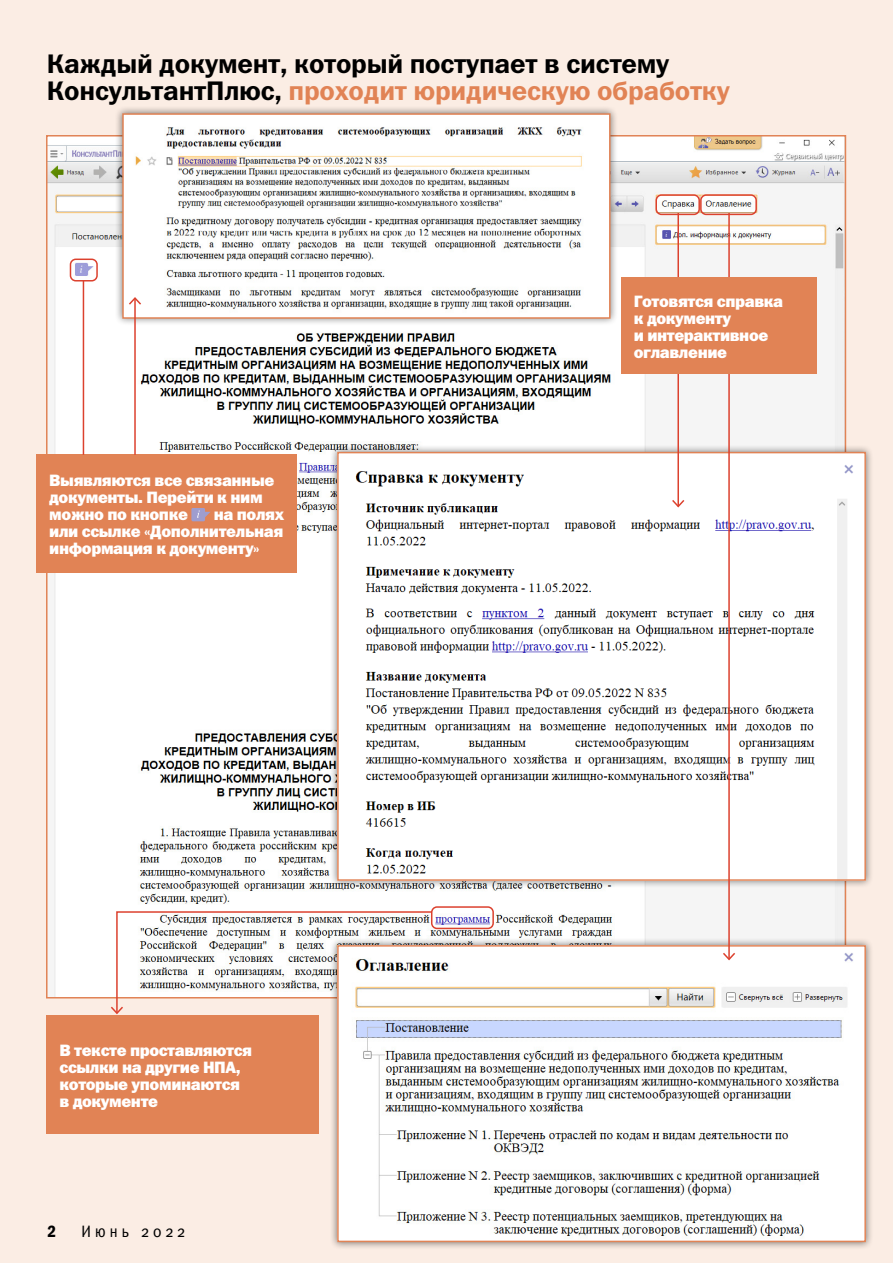
<style>
.page{position:relative;width:893px;height:1263px;background:#fbede4}
.page>*{position:absolute;margin:0;border:0;box-sizing:border-box;transform-origin:0 0}
.t1{font:27px/26.5px "Franklin Gothic Demi C";letter-spacing:-.01em;color:#000}
.t2{font:16.5px/17px "Franklin Gothic Heavy C";letter-spacing:-.025em;color:#fff}
.t3{font:16.5px "Franklin Gothic Book Cond SCC";letter-spacing:.25em;color:#000}
.t4{font:16.5px "Franklin Gothic Demi Cond C";color:#000}
.s1{color:#e18355}
</style>
<div class="page">
<img style="left:49px;top:138px;width:794px;height:857px">
<div style="left:329px;top:444px;width:545px;height:444px;background:#000;opacity:.5"></div>
<img style="left:340px;top:455px;width:523px;height:423px">
<div style="left:337px;top:452px;width:529px;height:429px;border:2px solid #e18355"></div>
<div style="left:329px;top:937px;width:545px;height:313px;background:#000;opacity:.5"></div>
<img style="left:340px;top:948px;width:523px;height:291px">
<div style="left:337px;top:945px;width:529px;height:297px;border:2px solid #e18355"></div>
<div style="left:114px;top:106px;width:504px;height:220px;background:#000;opacity:.5"></div>
<img style="left:125px;top:116px;width:482px;height:200px">
<div style="left:122px;top:113px;width:488px;height:206px;border:2px solid #e18355"></div>
<div style="left:655px;top:194px;width:45px;height:21px;border:2px solid #dc412e;border-radius:5px"></div>
<div style="left:431px;top:906px;width:63px;height:23px;border:2px solid #dc412e;border-radius:5px"></div>
<div style="left:70px;top:259px;width:28px;height:22px;border:2px solid #dc412e;border-radius:5px"></div>
<div style="left:700px;top:194px;width:57px;height:21px;border:2px solid #dc412e;border-radius:5px"></div>
<hr style="left:677px;top:213px;width:2px;height:293px;background:#dc412e">
<svg style="left:670px;top:498px;width:16px;height:11px"></svg>
<hr style="left:728px;top:213px;width:2px;height:746px;background:#dc412e">
<svg style="left:721px;top:951px;width:16px;height:10px"></svg>
<div style="left:621px;top:278px;width:195px;height:96px;background:#e18355"></div>
<div style="left:37px;top:454px;width:260px;height:118px;background:#e18355"></div>
<svg style="left:191px;top:508px;width:19px;height:13px"></svg>
<div style="left:47px;top:1016px;width:272px;height:117px;background:#e18355"></div>
<hr style="left:83px;top:280px;width:1px;height:175px;background:#dc412e">
<hr style="left:134px;top:298px;width:2px;height:157px;background:#dc412e">
<svg style="left:127px;top:296px;width:16px;height:10px"></svg>
<img style="left:109px;top:910px;width:325px;height:105px">
<h1 class="t1" style="left:47px;top:50px;width:685px">Каждый документ, который поступает в систему<br>КонсультантПлюс, <span class="s1">проходит юридическую обработку</span></h1>
<p class="t2" style="left:49px;top:471px;width:227px">Выявляются все связанные документы. Перейти к ним можно по кнопке</p>
<p class="t2" style="left:49px;top:505px;width:236px;text-align:justify;text-indent:164px">на полях или ссылке «Дополнительная информация к документу»</p>
<p class="t2" style="left:60px;top:1041px;width:194px">В тексте проставляются ссылки на другие НПА, которые упоминаются в документе</p>
<p class="t4" style="left:48px;top:1222px;width:10px">2</p>
<p class="t3" style="left:82px;top:1223px;width:105px">Июнь 2022</p>
<p class="t2" style="left:634px;top:293px;width:151px">Готовятся справка к документу<br>и интерактивное оглавление</p>
</div>
